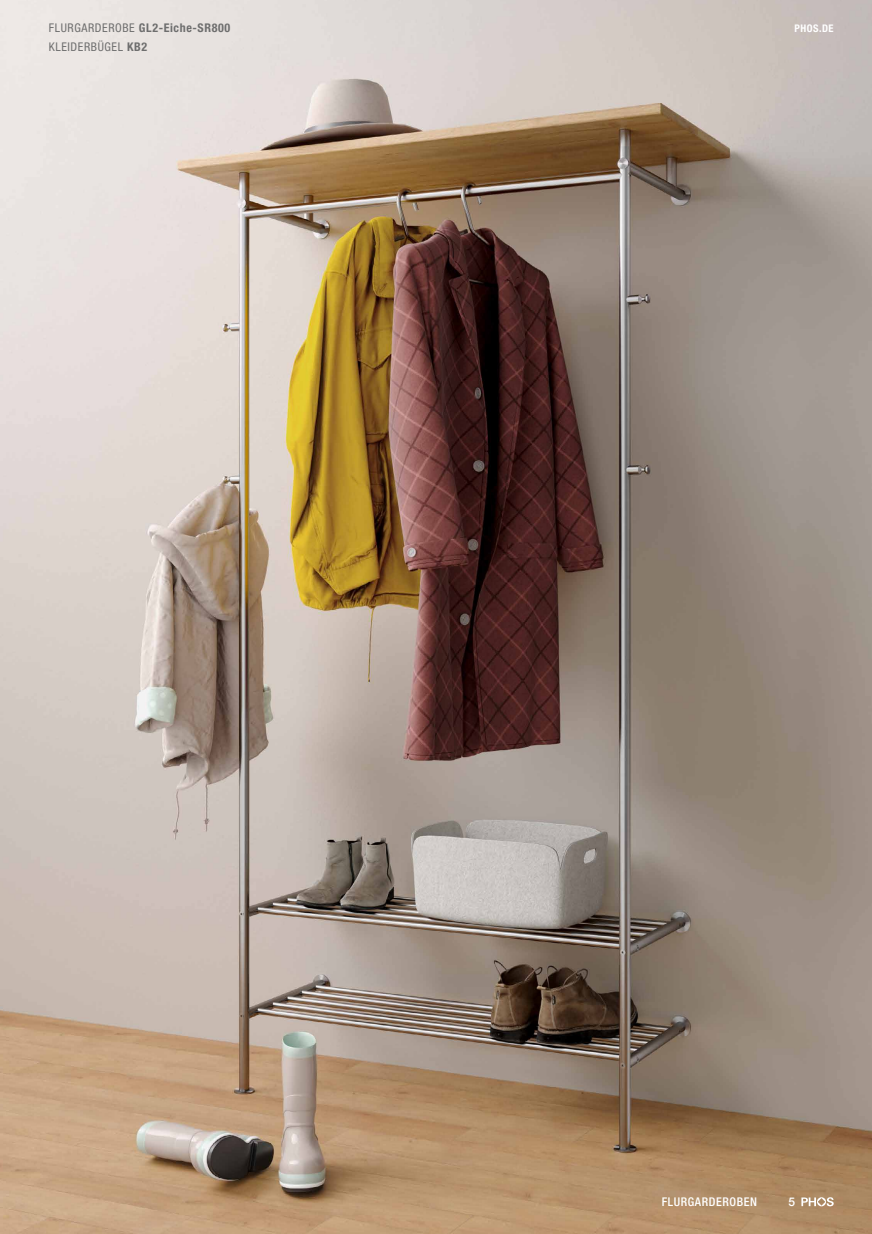
<style>
.page{position:relative;width:872px;height:1234px;background:#fff}
.page>*{position:absolute;margin:0;border:0;box-sizing:border-box;transform-origin:0 0}
.t1{font:condensed 12px/19.2px "Helvetica Neue LT Std";letter-spacing:.05em;color:#6e6e6e}
.t2{font:500 condensed 12px "Helvetica Neue LT Std";letter-spacing:.05em;color:#fff}
.t3{font:500 12px "Helvetica Neue LT Std";color:#fff}
.t4{font:700 condensed 10.5px "Helvetica Neue LT Std";letter-spacing:.05em;color:#fff}
.s1{font-weight:700}
</style>
<div class="page">
<img style="left:0;top:0;width:872px;height:1233px">
<svg style="left:801px;top:1196px;width:32px;height:9px"></svg>
<p class="t1" style="left:49px;top:18px;width:183px">FLURGARDEROBE <span class="s1">GL2-Eiche-SR800<br></span>KLEIDERBÜGEL <span class="s1">KB2</span></p>
<p class="t4" style="left:794px;top:22px;width:41px">PHOS.DE</p>
<p class="t2" style="left:662px;top:1194px;width:97px">FLURGARDEROBEN</p>
<p class="t3" style="left:788px;top:1194px;width:8px">5</p>
</div>
